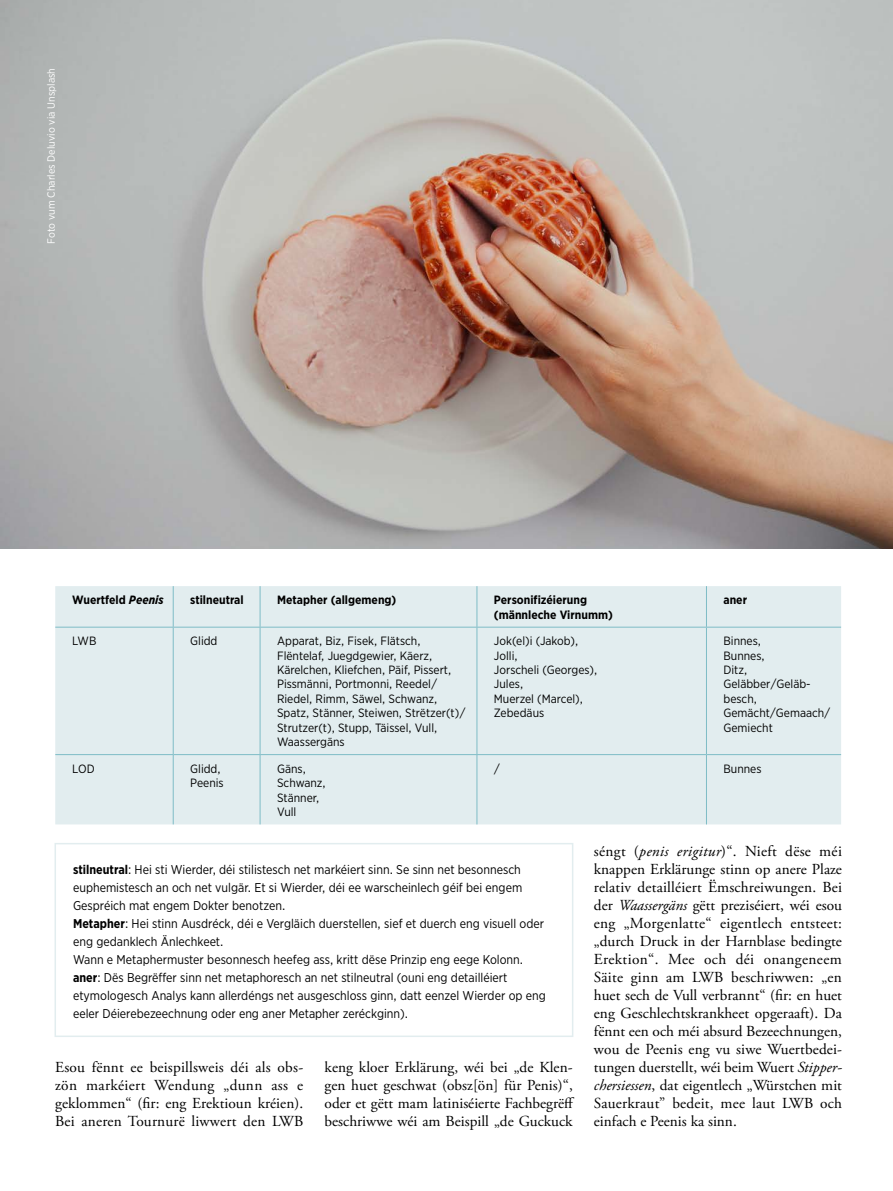
<style>
.page{position:relative;width:893px;height:1191px;background:#fff}
.page>*{position:absolute;margin:0;border:0;box-sizing:border-box;transform-origin:0 0}
.t1{font:15.3px/18px "Adobe Garamond Pro";color:#000;text-align:justify}
.t2{font:12.75px/18px "Gotham Narrow";color:#000}
.t3{font:12px/14.4px "Gotham Narrow";color:#000}
.t4{font:700 12px/14.4px "Gotham Narrow";color:#000}
.t5{font:10.5px "Gotham Narrow";color:#fff}
.s1{font-style:italic}
.s2{font-weight:700}
</style>
<div class="page">
<div style="left:55px;top:843px;width:518px;height:194px;border:2px solid #e2edef"></div>
<img style="left:0;top:0;width:893px;height:548px">
<div style="left:55px;top:586px;width:786px;height:238px;background:#e2edef"></div>
<hr style="left:173px;top:586px;width:1px;height:41px;background:#7ebcc6">
<hr style="left:260px;top:586px;width:1px;height:41px;background:#7ebcc6">
<hr style="left:477px;top:586px;width:1px;height:41px;background:#7ebcc6">
<hr style="left:706px;top:586px;width:1px;height:41px;background:#7ebcc6">
<hr style="left:55px;top:627px;width:118px;height:1px;background:#7ebcc6">
<hr style="left:173px;top:627px;width:87px;height:1px;background:#7ebcc6">
<hr style="left:173px;top:627px;width:1px;height:127px;background:#7ebcc6">
<hr style="left:260px;top:627px;width:217px;height:1px;background:#7ebcc6">
<hr style="left:260px;top:627px;width:1px;height:127px;background:#7ebcc6">
<hr style="left:477px;top:627px;width:229px;height:1px;background:#7ebcc6">
<hr style="left:477px;top:627px;width:1px;height:127px;background:#7ebcc6">
<hr style="left:706px;top:627px;width:135px;height:1px;background:#7ebcc6">
<hr style="left:706px;top:627px;width:1px;height:127px;background:#7ebcc6">
<hr style="left:55px;top:754px;width:118px;height:1px;background:#7ebcc6">
<hr style="left:173px;top:754px;width:87px;height:1px;background:#7ebcc6">
<hr style="left:173px;top:755px;width:1px;height:69px;background:#7ebcc6">
<hr style="left:260px;top:754px;width:217px;height:1px;background:#7ebcc6">
<hr style="left:260px;top:755px;width:1px;height:69px;background:#7ebcc6">
<hr style="left:477px;top:754px;width:229px;height:1px;background:#7ebcc6">
<hr style="left:477px;top:755px;width:1px;height:69px;background:#7ebcc6">
<hr style="left:706px;top:754px;width:135px;height:1px;background:#7ebcc6">
<hr style="left:706px;top:755px;width:1px;height:69px;background:#7ebcc6">
<p class="t5" style="left:45px;top:244px;width:177px;rotate:-90deg">Foto vum Charles Deluvio via Unsplash</p>
<p class="t4" style="left:72px;top:593px;width:93px">Wuertfeld <span class="s1">Peenis</span></p>
<p class="t4" style="left:190px;top:593px;width:55px">stilneutral</p>
<p class="t4" style="left:277px;top:593px;width:121px">Metapher (allgemeng)</p>
<p class="t4" style="left:494px;top:593px;width:120px">Personifizéierung (männleche Virnumm)</p>
<p class="t4" style="left:723px;top:593px;width:25px">aner</p>
<p class="t3" style="left:72px;top:633px;width:26px">LWB</p>
<p class="t3" style="left:190px;top:633px;width:29px">Glidd</p>
<p class="t3" style="left:277px;top:633px;width:190px">Apparat, Biz, Fisek, Flätsch,<br>Flëntelaf, Juegdgewier, Käerz,<br>Kärelchen, Kliefchen, Päif, Pissert,<br>Pissmänni, Portmonni, Reedel/<br>Riedel, Rimm, Säwel, Schwanz,<br>Spatz, Stänner, Steiwen, Strëtzer(t)/<br>Strutzer(t), Stupp, Täissel, Vull,<br>Waassergäns</p>
<p class="t3" style="left:494px;top:633px;width:105px">Jok(el)i (Jakob),<br>Jolli,<br>Jorscheli (Georges),<br>Jules,<br>Muerzel (Marcel),<br>Zebedäus</p>
<p class="t3" style="left:723px;top:633px;width:109px">Binnes,<br>Bunnes,<br>Ditz,<br>Geläbber/Geläb&shy;besch,<br>Gemächt/Gemaach/<br>Gemiecht</p>
<p class="t3" style="left:72px;top:761px;width:24px">LOD</p>
<p class="t3" style="left:190px;top:761px;width:35px">Glidd,<br>Peenis</p>
<p class="t3" style="left:277px;top:761px;width:50px">Gäns,<br>Schwanz,<br>Stänner,<br>Vull</p>
<p class="t3" style="left:494px;top:761px;width:8px">/</p>
<p class="t3" style="left:723px;top:761px;width:40px">Bunnes</p>
<p class="t2" style="left:73px;top:860px;width:474px"><span class="s2">stilneutral</span>: Hei sti Wierder, déi stilistesch net markéiert sinn. Se sinn net besonnesch euphemistesch an och net vulgär. Et si Wierder, déi ee warscheinlech géif bei engem Gespréich mat engem Dokter benotzen.<br><span class="s2">Metapher</span>: Hei stinn Ausdréck, déi e Vergläich duerstellen, sief et duerch eng visuell oder eng gedanklech Änlechkeet.<br>Wann e Metaphermuster besonnesch heefeg ass, kritt dëse Prinzip eng eege Kolonn. <span class="s2">aner</span>: Dës Begrëffer sinn net metaphoresch an net stilneutral (ouni eng detailléiert etymologesch Analys kann allerdéngs net ausgeschloss ginn, datt eenzel Wierder op eng eeler Déierebezeechnung oder eng aner Metapher zeréckginn).</p>
<p class="t1" style="left:55px;top:1059px;width:250px">Esou fënnt ee beispillsweis déi als obs&shy;zön markéiert Wendung „dunn ass e geklommen“ (fir: eng Erektioun kréien).<br>Bei aneren Tournurë liwwert den LWB</p>
<p class="t1" style="left:325px;top:1059px;width:251px">keng kloer Erklärung, wéi bei „de Klen&shy;gen huet geschwat (obsz[ön] für Penis)“, oder et gëtt mam latiniséierte Fachbegrëff beschriwwe wéi am Beispill „de Guckuck</p>
<p class="t1" style="left:594px;top:843px;width:250px">séngt (<span class="s1">penis erigitur</span>)“. Nieft dëse méi knappen Erklärunge stinn op anere Plaze relativ detailléiert Ëmschreiwungen. Bei der <span class="s1">Waassergäns</span> gëtt preziséiert, wéi esou eng „Morgenlatte“ eigentlech entsteet: „durch Druck in der Harnblase bedingte Erektion“. Mee och déi onangeneem Säite ginn am LWB beschriwwen: „en huet sech de Vull verbrannt“ (fir: en huet eng Geschlechtskrankheet opgeraaft). Da fënnt een och méi absurd Bezeechnungen, wou de Peenis eng vu siwe Wuertbedei&shy;tungen duerstellt, wéi beim Wuert <span class="s1">Stipper&shy;chersiessen</span>, dat eigentlech „Würstchen mit Sauerkraut” bedeit, mee laut LWB och einfach e Peenis ka sinn.</p>
</div>
